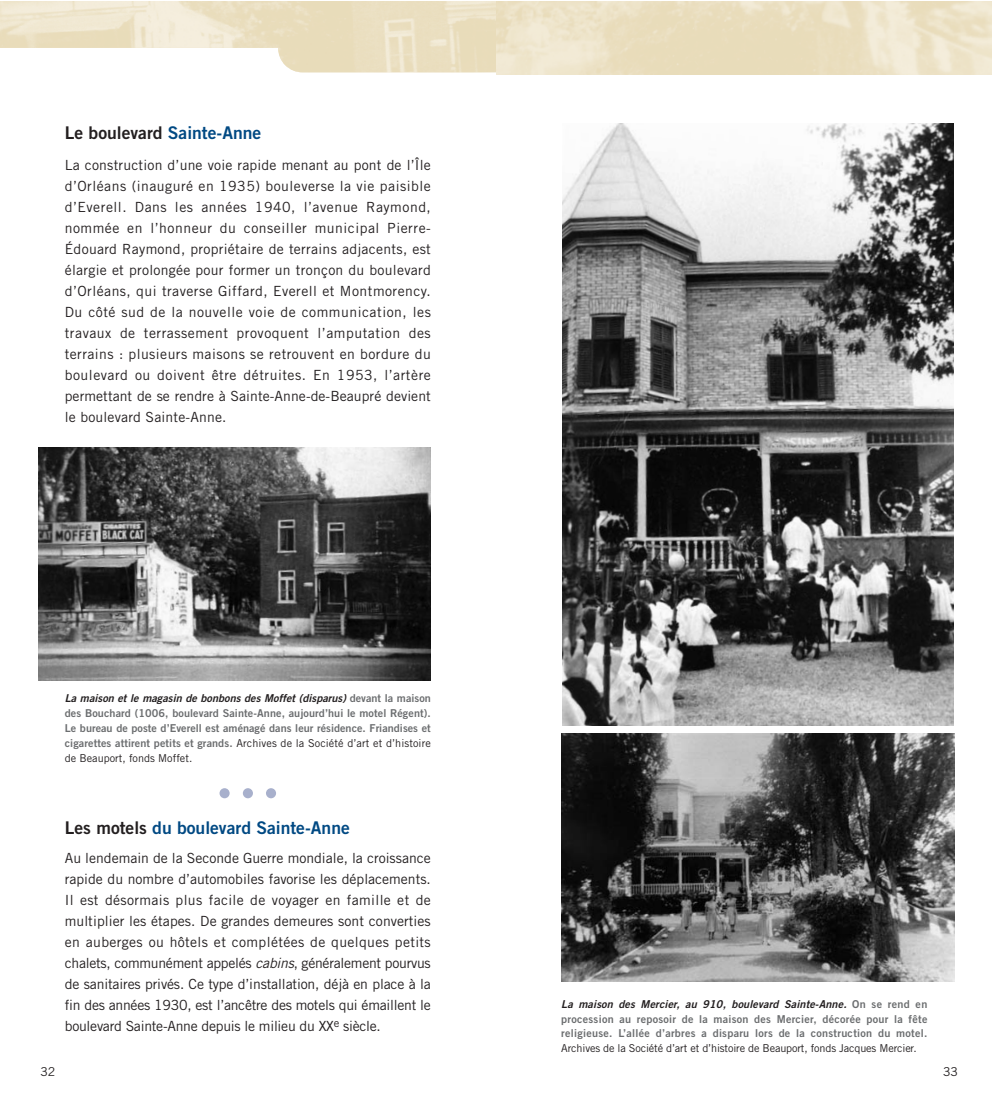
<style>
.page{position:relative;width:993px;height:1117px;background:#fff}
.page>*{position:absolute;margin:0;border:0;box-sizing:border-box;transform-origin:0 0}
.t1{font:17.5px "Trade Gothic Bold Two";color:#004983}
.t2{font:17.5px "Trade Gothic Bold Two";color:#231f20}
.t3{font:14px/21px "Trade Gothic";letter-spacing:-.005em;color:#231f20;text-align:justify}
.t4{font:12.25px "Trade Gothic";color:#231f20}
.t5{font:10.85px/14.9px "Trade Gothic Bold Two";letter-spacing:.015em;color:#6c6e70;text-align:justify}
.t6{font:10.85px/14.9px "Trade Gothic";letter-spacing:.01em;color:#231f20}
.t7{font:10.85px "Trade Gothic";letter-spacing:-.01em;color:#231f20}
.s1{color:#004983}
.s2{font-style:italic;color:#231f20}
.s3{font-family:"Trade Gothic Bold Two";color:#6c6e70}
.s4{color:#231f20}
.s5{font-style:italic}
</style>
<div class="page">
<img style="left:562px;top:124px;width:391px;height:601px">
<img style="left:0;top:1px;width:496px;height:71px">
<img style="left:38px;top:448px;width:392px;height:232px">
<img style="left:561px;top:733px;width:392px;height:248px">
<div style="left:219px;top:788px;width:10px;height:10px;background:#a8b0cc;border-radius:50%"></div>
<div style="left:243px;top:788px;width:10px;height:10px;background:#a8b0cc;border-radius:50%"></div>
<div style="left:266px;top:788px;width:10px;height:10px;background:#a8b0cc;border-radius:50%"></div>
<p class="t2" style="left:65px;top:127px;width:198px">Le boulevard <span class="s1">Sainte-Anne</span></p>
<p class="t3" style="left:65px;top:155px;width:367px">La construction d’une voie rapide menant au pont de l’Île d’Orléans (inauguré en 1935) bouleverse la vie paisible d’Everell. Dans les années 1940, l’avenue Raymond, nommée en l’honneur du conseiller municipal Pierre-Édouard Raymond, propriétaire de terrains adjacents, est élargie et prolongée pour former un tronçon du boulevard d’Orléans, qui traverse Giffard, Everell et Montmorency.<br>Du côté sud de la nouvelle voie de communication, les travaux de terrassement provoquent l’amputation des terrains : plusieurs maisons se retrouvent en bordure du boulevard ou doivent être détruites. En 1953, l’artère permettant de se rendre à Sainte-Anne-de-Beaupré devient le boulevard Sainte-Anne.</p>
<p class="t5" style="left:65px;top:692px;width:367px"><span class="s2">La maison et le magasin de bonbons des Moffet (disparus)</span> d e v a n t l a m a i s o n des Bouchard (1006, boulevard Sainte-Anne, aujourd’hui le motel Régent).<br>Le bureau de poste d’Everell est aménagé dans leur résidence. Friandises et</p>
<p class="t6" style="left:65px;top:736px;width:367px"><span class="s3">cigarettes attirent petits et grands.</span> Archives de la Société d’art et d’histoire de Beauport, fonds Moffet.</p>
<p class="t1" style="left:65px;top:820px;width:286px"><span class="s4">Les motels</span> du boulevard Sainte-Anne</p>
<p class="t3" style="left:65px;top:848px;width:367px">Au lendemain de la Seconde Guerre mondiale, la croissance rapide du nombre d’automobiles favorise les déplacements.<br>Il est désormais plus facile de voyager en famille et de multiplier les étapes. De grandes demeures sont converties en auberges ou hôtels et complétées de quelques petits chalets, communément appelés <span class="s5">cabins</span>, généralement pourvus de sanitaires privés. Ce type d’installation, déjà en place à la fin des années 1930, est l’ancêtre des motels qui émaillent le boulevard Sainte-Anne depuis le milieu du XX<sup>e</sup> siècle.</p>
<p class="t5" style="left:561px;top:997px;width:367px"><span class="s2">La maison des Mercier, au 910, boulevard Sainte-Anne.</span> O n s e r e n d e n procession au reposoir de la maison des Mercier, décorée pour la fête religieuse. L’allée d’arbres a disparu lors de la construction du motel.</p>
<p class="t7" style="left:561px;top:1044px;width:357px">Archives de la Société d’art et d’histoire de Beauport, fonds Jacques Mercier.</p>
<p class="t4" style="left:40px;top:1067px;width:16px">32</p>
<p class="t4" style="left:942px;top:1067px;width:16px">33</p>
</div>
